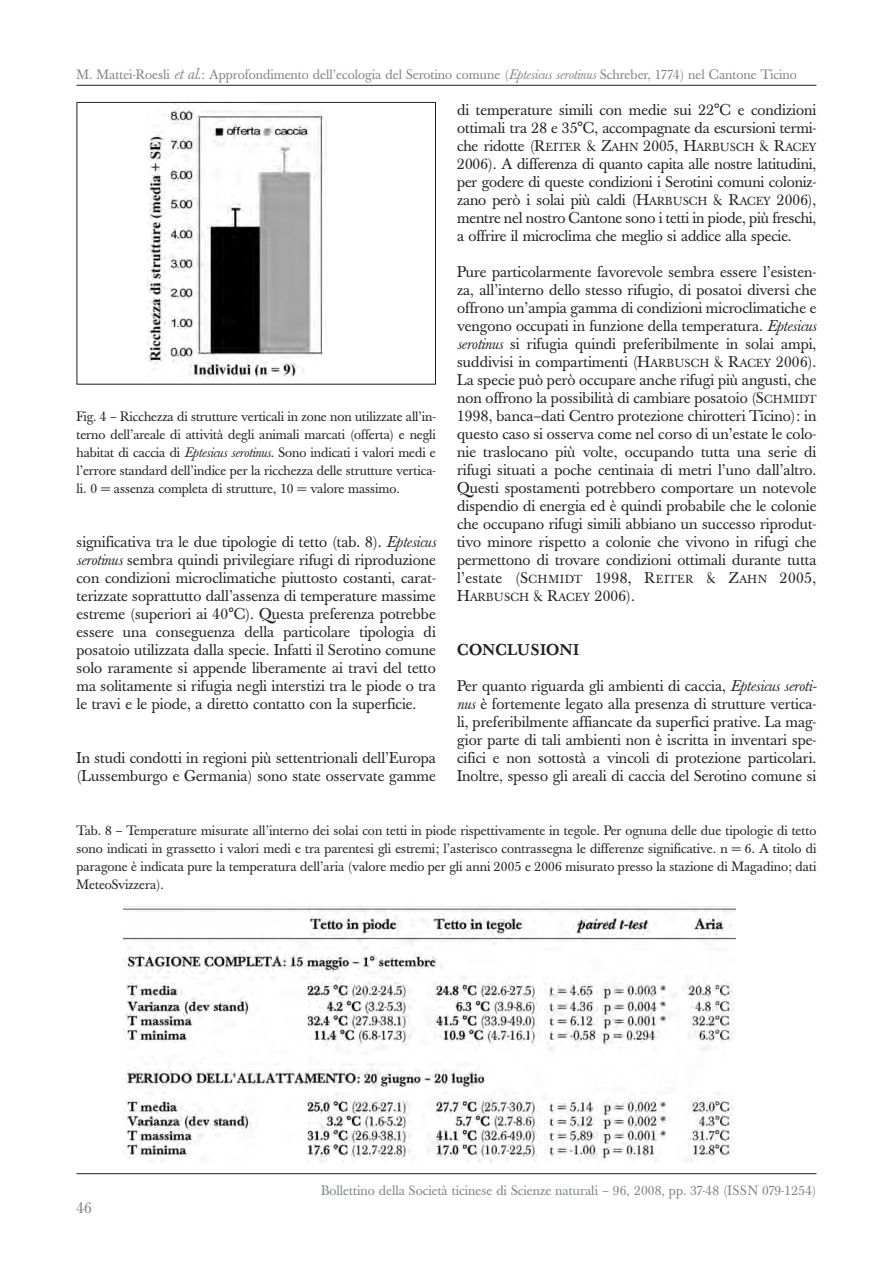
<style>
.page{position:relative;width:893px;height:1263px;background:#fff}
.page>*{position:absolute;margin:0;border:0;box-sizing:border-box;transform-origin:0 0}
.t1{font:15.45px/18px "Baskerville";color:#231f20;text-align:justify}
.t2{font:500 15.45px "Baskerville";letter-spacing:.02em;color:#231f20}
.t3{font:15.45px "Baskerville";color:#808285}
.t4{font:13.5px/18px "Baskerville";letter-spacing:-.005em;color:#231f20;text-align:justify}
.t5{font:13.5px "Baskerville";color:#808285}
.t6{font:11.55px "Baskerville";letter-spacing:.02em;color:#231f20}
.s1{font-style:italic;font-size:15.45px}
.s2{font-style:italic}
.s3{font-size:11.55px}
.s4{font-size:15.45px}
</style>
<div class="page">
<hr style="left:77px;top:1173px;width:739px;height:1px;background:#231f20">
<hr style="left:77px;top:85px;width:739px;height:1px;background:#231f20">
<img style="left:147px;top:107px;width:180px;height:270px">
<div style="left:77px;top:102px;width:359px;height:283px;border:1px solid #231f20"></div>
<img style="left:123px;top:902px;width:612px;height:261px">
<p class="t5" style="left:77px;top:69px;width:722px">M. Mattei-Roesli <span class="s1">et al</span>.: Approfondimento dell’ecologia del Serotino comune (<span class="s2">Eptesicus serotinus</span> Schreber, 1774) nel Cantone Ticino</p>
<p class="t4" style="left:77px;top:409px;width:361px">Fig. 4 – Ricchezza di strutture verticali in zone non utilizzate all’in&shy;terno dell’areale di attività degli animali marcati (offerta) e negli habitat di caccia di <span class="s2">Eptesicus serotinus</span>. Sono indicati i valori medi e l’errore standard dell’indice per la ricchezza delle strutture vertica&shy;li. 0 = assenza completa di strutture, 10 = valore massimo.</p>
<p class="t1" style="left:77px;top:534px;width:361px">significativa tra le due tipologie di tetto (tab. 8). <span class="s2">Eptesicus serotinus</span> sembra quindi privilegiare rifugi di riproduzione con condizioni microclimatiche piuttosto costanti, carat&shy;terizzate soprattutto dall’assenza di temperature massime estreme (superiori ai 40°C). Questa preferenza potrebbe essere una conseguenza della particolare tipologia di posatoio utilizzata dalla specie. Infatti il Serotino comune solo raramente si appende liberamente ai travi del tetto ma solitamente si rifugia negli interstizi tra le piode o tra le travi e le piode, a diretto contatto con la superficie.</p>
<p class="t1" style="left:77px;top:750px;width:361px">In studi condotti in regioni più settentrionali dell’Europa (Lussemburgo e Germania) sono state osservate gamme</p>
<p class="t1" style="left:457px;top:102px;width:361px">di temperature simili con medie sui 22°C e condizioni ottimali tra 28 e 35°C, accompagnate da escursioni termi&shy;che ridotte (R<span class="s3">EITER</span> &amp; Z<span class="s3">AHN</span> 2005, H<span class="s3">ARBUSCH</span> &amp; R<span class="s3">ACEY </span>2006). A differenza di quanto capita alle nostre latitudini, per godere di queste condizioni i Serotini comuni coloniz&shy;zano però i solai più caldi (H<span class="s3">ARBUSCH</span> &amp; R<span class="s3">ACEY</span> 2006), mentre nel nostro Cantone sono i tetti in piode, più freschi, a offrire il microclima che meglio si addice alla specie.</p>
<p class="t1" style="left:457px;top:264px;width:361px">Pure particolarmente favorevole sembra essere l’esisten&shy;za, all’interno dello stesso rifugio, di posatoi diversi che offrono un’ampia gamma di condizioni microclimatiche e vengono occupati in funzione della temperatura. <span class="s2">Eptesicus serotinus</span> si rifugia quindi preferibilmente in solai ampi, suddivisi in compartimenti (H<span class="s3">ARBUSCH</span> &amp; R<span class="s3">ACEY</span> 2006).<br>La specie può però occupare anche rifugi più angusti, che non offrono la possibilità di cambiare posatoio (S<span class="s3">CHMIDT </span>1998, banca–dati Centro protezione chirotteri Ticino): in questo caso si osserva come nel corso di un’estate le colo&shy;nie traslocano più volte, occupando tutta una serie di rifugi situati a poche centinaia di metri l’uno dall’altro.<br>Questi spostamenti potrebbero comportare un notevole dispendio di energia ed è quindi probabile che le colonie che occupano rifugi simili abbiano un successo riprodut&shy;tivo minore rispetto a colonie che vivono in rifugi che permettono di trovare condizioni ottimali durante tutta l’estate (S<span class="s3">CHMIDT</span> 1998, R<span class="s3">EITER</span> &amp; Z<span class="s3">AHN</span> 2005,</p>
<p class="t6" style="left:457px;top:592px;width:179px"><span class="s4">H</span>ARBUSCH <span class="s4">&amp; R</span>ACEY <span class="s4">2006).</span></p>
<p class="t2" style="left:457px;top:644px;width:123px">CONCLUSIONI</p>
<p class="t1" style="left:457px;top:678px;width:361px">Per quanto riguarda gli ambienti di caccia, <span class="s2">Eptesicus seroti&shy;nus</span> è fortemente legato alla presenza di strutture vertica&shy;li, preferibilmente affiancate da superfici prative. La mag&shy;gior parte di tali ambienti non è iscritta in inventari spe&shy;cifici e non sottostà a vincoli di protezione particolari.<br>Inoltre, spesso gli areali di caccia del Serotino comune si</p>
<p class="t4" style="left:77px;top:823px;width:741px">Tab. 8 – Temperature misurate all’interno dei solai con tetti in piode rispettivamente in tegole. Per ognuna delle due tipologie di tetto sono indicati in grassetto i valori medi e tra parentesi gli estremi; l’asterisco contrassegna le differenze significative. n = 6. A titolo di paragone è indicata pure la temperatura dell’aria (valore medio per gli anni 2005 e 2006 misurato presso la stazione di Magadino; dati MeteoSvizzera).</p>
<p class="t3" style="left:77px;top:1202px;width:17px">46</p>
<p class="t5" style="left:321px;top:1185px;width:497px">Bollettino della Società ticinese di Scienze naturali – 96, 2008, pp. 37-48 (ISSN 079-1254)</p>
</div>
